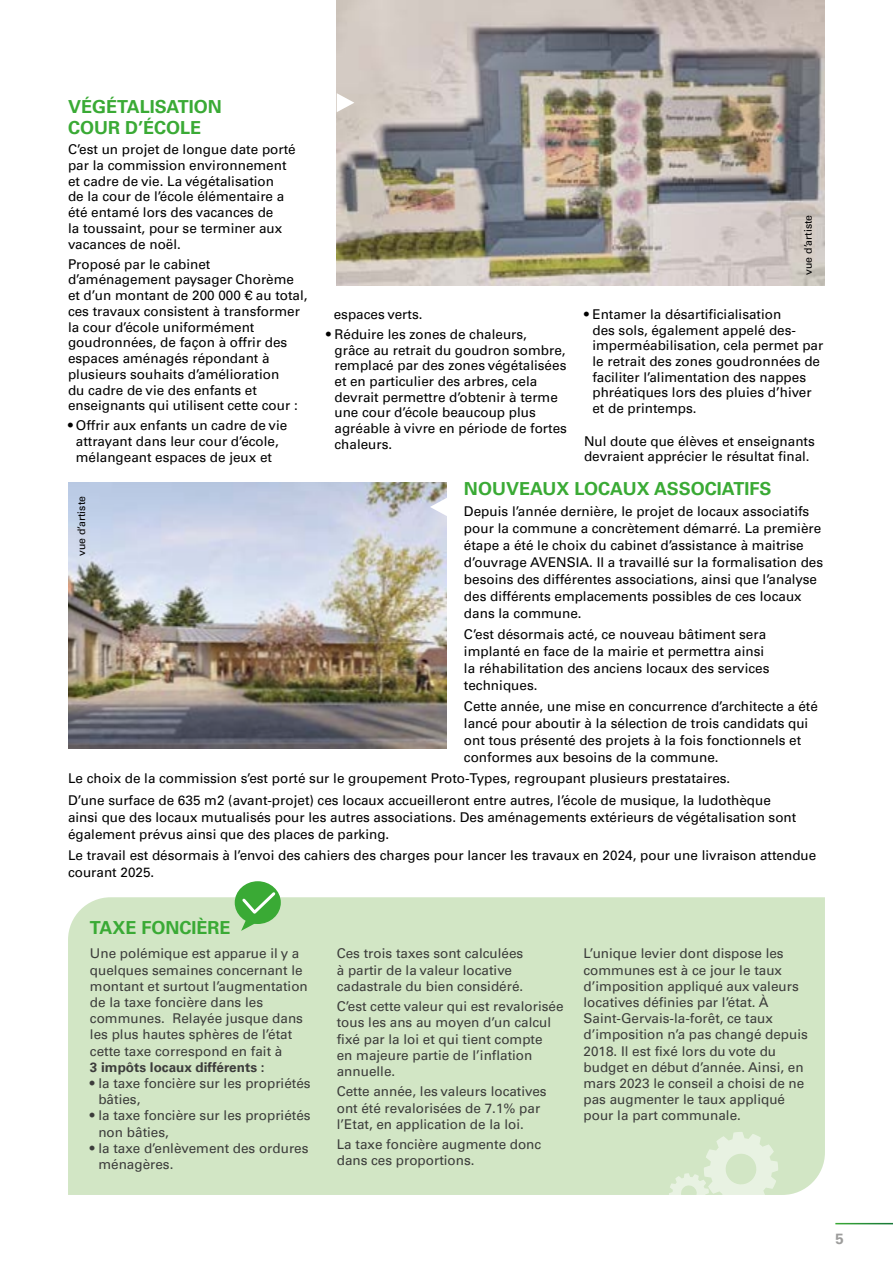
<style>
.page{position:relative;width:893px;height:1263px;background:#fff}
.page>*{position:absolute;margin:0;border:0;box-sizing:border-box;transform-origin:0 0}
.t1{font:700 18px/21.5px "Univers";color:#3aaa35}
.t2{font:700 15px "Univers";color:#9d9d9c}
.t3{font:13.5px/15.8px "Univers";color:#000}
.t4{font:13.5px/16.2px "Univers";color:#3c3c3b}
.t5{font:700 13.5px "Univers";color:#3c3c3b}
.t6{font:10.5px "Univers";color:#000}
</style>
<div class="page">
<div style="left:68px;top:897px;width:757px;height:298px;background:#d2e6c5"></div>
<img style="left:337px;top:0;width:488px;height:286px">
<svg style="left:337px;top:93px;width:17px;height:19px"></svg>
<img style="left:68px;top:482px;width:379px;height:266px">
<div style="left:235px;top:881px;width:46px;height:43px;background:#3aaa35;border-radius:50%"></div>
<svg style="left:240px;top:889px;width:38px;height:42px"></svg>
<svg style="left:669px;top:1132px;width:109px;height:63px;background:#dcebd2"></svg>
<svg style="left:430px;top:497px;width:17px;height:19px"></svg>
<h1 class="t1" style="left:68px;top:96px;width:155px">VÉGÉTALISATION<br>COUR D’ÉCOLE</h1>
<p class="t3" style="left:68px;top:141px;width:229px">C’est un projet de longue date porté par la commission environnement et cadre de vie. La végétalisation<br>de la cour de l’école élémentaire a été entamé lors des vacances de<br>la toussaint, pour se terminer aux vacances de noël.</p>
<p class="t3" style="left:68px;top:256px;width:241px">Proposé par le cabinet d’aménagement paysager Chorème et d’un montant de 200 000 € au total, ces travaux consistent à transformer la cour d’école uniformément goudronnées, de façon à offrir des espaces aménagés répondant à plusieurs souhaits d’amélioration<br>du cadre de vie des enfants et enseignants qui utilisent cette cour :</p>
<p class="t3" style="left:68px;top:418px;width:221px;text-align:center">• Offrir aux enfants un cadre de vie attrayant dans leur cour d’école, mélangeant espaces de jeux et</p>
<p class="t3" style="left:334px;top:306px;width:90px">espaces verts.</p>
<p class="t3" style="left:334px;top:326px;width:234px;text-indent:-8px">• Réduire les zones de chaleurs,<br>grâce au retrait du goudron sombre, remplacé par des zones végétalisées et en particulier des arbres, cela devrait permettre d’obtenir à terme une cour d’école beaucoup plus agréable à vivre en période de fortes chaleurs.</p>
<p class="t6" style="left:802px;top:275px;width:61px;rotate:-90deg">vue d’artiste</p>
<p class="t3" style="left:592px;top:306px;width:232px;text-indent:-8px">• Entamer la désartificialisation<br>des sols, également appelé des&shy;imperméabilisation, cela permet par le retrait des zones goudronnées de faciliter l’alimentation des nappes phréatiques lors des pluies d’hiver et de printemps.</p>
<p class="t3" style="left:584px;top:433px;width:232px">Nul doute que élèves et enseignants devraient apprécier le résultat final.</p>
<h1 class="t1" style="left:464px;top:478px;width:309px">NOUVEAUX LOCAUX ASSOCIATIFS</h1>
<p class="t3" style="left:464px;top:503px;width:361px;line-height:17px">Depuis l’année dernière, le projet de locaux associatifs pour la commune a concrètement démarré. La première étape a été le choix du cabinet d’assistance à maitrise d’ouvrage AVENSIA. Il a travaillé sur la formalisation des besoins des différentes associations, ainsi que l’analyse des différents emplacements possibles de ces locaux dans la commune.</p>
<p class="t3" style="left:464px;top:626px;width:307px;line-height:17px">C’est désormais acté, ce nouveau bâtiment sera implanté en face de la mairie et permettra ainsi la réhabilitation des anciens locaux des services techniques.</p>
<p class="t3" style="left:464px;top:698px;width:355px;line-height:17px">Cette année, une mise en concurrence d’architecte a été lancé pour aboutir à la sélection de trois candidats qui ont tous présenté des projets à la fois fonctionnels et conformes aux besoins de la commune.</p>
<p class="t3" style="left:68px;top:768px;width:704px;line-height:21.1px">Le choix de la commission s’est porté sur le groupement Proto-Types, regroupant plusieurs prestataires.<br>D’une surface de 635 m2 (avant-projet) ces locaux accueilleront entre autres, l’école de musique, la ludothèque</p>
<p class="t3" style="left:68px;top:808px;width:730px;line-height:17px">ainsi que des locaux mutualisés pour les autres associations. Des aménagements extérieurs de végétalisation sont également prévus ainsi que des places de parking.</p>
<p class="t3" style="left:68px;top:846px;width:750px;line-height:17px">Le travail est désormais à l’envoi des cahiers des charges pour lancer les travaux en 2024, pour une livraison attendue courant 2025.</p>
<p class="t6" style="left:75px;top:556px;width:61px;rotate:-90deg">vue d’artiste</p>
<h1 class="t1" style="left:90px;top:916px;width:142px">TAXE FONCIÈRE</h1>
<p class="t4" style="left:90px;top:945px;width:219px">Une polémique est apparue il y a quelques semaines concernant le montant et surtout l’augmentation de la taxe foncière dans les communes. Relayée jusque dans les plus hautes sphères de l’état cette taxe correspond en fait à</p>
<p class="t5" style="left:90px;top:1059px;width:176px">3 impôts locaux différents :</p>
<p class="t4" style="left:98px;top:1075px;width:214px;text-indent:-8px">• la taxe foncière sur les propriétés bâties,</p>
<p class="t4" style="left:98px;top:1107px;width:214px;text-indent:-8px">• la taxe foncière sur les propriétés non bâties,</p>
<p class="t4" style="left:98px;top:1140px;width:212px;text-indent:-8px">• la taxe d’enlèvement des ordures ménagères.</p>
<p class="t4" style="left:337px;top:945px;width:188px">Ces trois taxes sont calculées à partir de la valeur locative cadastrale du bien considéré.</p>
<p class="t4" style="left:337px;top:998px;width:228px">C’est cette valeur qui est revalorisée tous les ans au moyen d’un calcul fixé par la loi et qui tient compte<br>en majeure partie de l’inflation annuelle.</p>
<p class="t4" style="left:337px;top:1083px;width:211px">Cette année, les valeurs locatives ont été revalorisées de 7.1% par l’Etat, en application de la loi.</p>
<p class="t4" style="left:337px;top:1136px;width:206px">La taxe foncière augmente donc dans ces proportions.</p>
<p class="t4" style="left:584px;top:945px;width:226px">L’unique levier dont dispose les communes est à ce jour le taux d’imposition appliqué aux valeurs locatives définies par l’état. À<br>Saint-Gervais-la-forêt, ce taux d’imposition n’a pas changé depuis<br>2018. Il est fixé lors du vote du budget en début d’année. Ainsi, en mars 2023 le conseil a choisi de ne pas augmenter le taux appliqué pour la part communale.</p>
<p class="t2" style="left:835px;top:1230px;width:10px">5</p>
</div>
